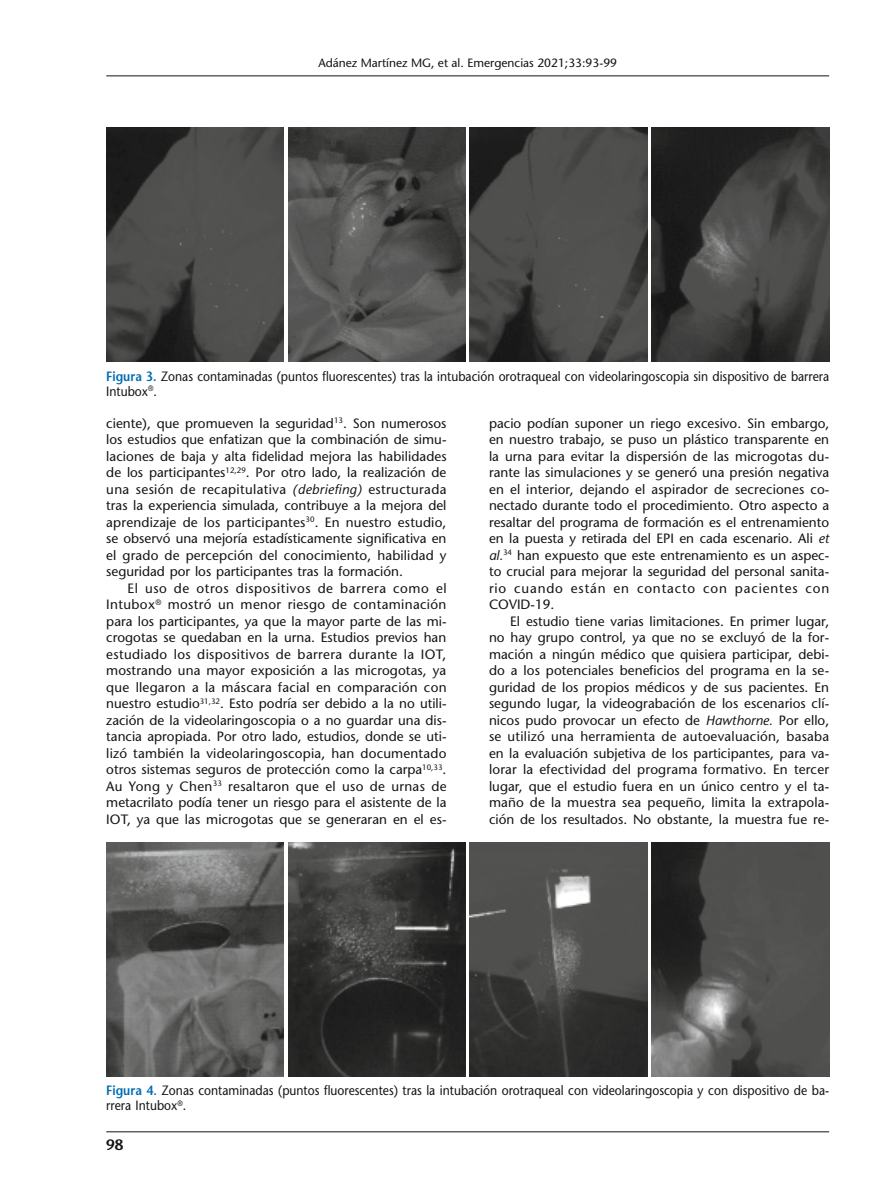
<style>
.page{position:relative;width:893px;height:1191px;background:#fff}
.page>*{position:absolute;margin:0;border:0;box-sizing:border-box;transform-origin:0 0}
.t1{font:600 15px "Stone Sans";color:#131413}
.t2{font:13.5px/16.5px "Stone Sans";color:#131413;text-align:justify}
.t3{font:13.5px/15px "Stone Sans";color:#131413;scale:.9 1}
.t4{font:12px "Stone Sans";color:#131413}
.s1{font-weight:600;color:#006cb2}
.s2{font-style:italic}
</style>
<div class="page">
<hr style="left:106px;top:1131px;width:723px;height:1px;background:#131413">
<hr style="left:106px;top:75px;width:723px;height:1px;background:#131413">
<img style="left:106px;top:128px;width:178px;height:233px">
<img style="left:470px;top:128px;width:177px;height:233px">
<img style="left:288px;top:128px;width:178px;height:233px">
<img style="left:652px;top:128px;width:177px;height:233px">
<img style="left:106px;top:842px;width:178px;height:234px">
<img style="left:470px;top:842px;width:177px;height:234px">
<img style="left:288px;top:842px;width:178px;height:234px">
<img style="left:652px;top:842px;width:177px;height:234px">
<p class="t4" style="left:318px;top:56px;width:300px">Adánez Martínez MG, et al. Emergencias 2021;33:93-99</p>
<p class="t3" style="left:106px;top:368px;width:805px"><span class="s1">Figura 3.</span> Zonas contaminadas (puntos fluorescentes) tras la intubación orotraqueal con videolaringoscopia sin dispositivo de barrera<br>Intubox<sup>®</sup>.</p>
<p class="t2" style="left:106px;top:414px;width:342px">ciente), que promueven la seguridad<sup>13</sup>. Son numerosos los estudios que enfatizan que la combinación de simu&shy;laciones de baja y alta fidelidad mejora las habilidades de los participantes<sup>12,29</sup>. Por otro lado, la realización de una sesión de recapitulativa <span class="s2">(debriefing)</span> estructurada tras la experiencia simulada, contribuye a la mejora del aprendizaje de los participantes<sup>30</sup>. En nuestro estudio, se observó una mejoría estadísticamente significativa en el grado de percepción del conocimiento, habilidad y seguridad por los participantes tras la formación.</p>
<p class="t2" style="left:106px;top:579px;width:342px;text-indent:21px">El uso de otros dispositivos de barrera como el Intubox<sup>®</sup> mostró un menor riesgo de contaminación para los participantes, ya que la mayor parte de las mi&shy;crogotas se quedaban en la urna. Estudios previos han estudiado los dispositivos de barrera durante la IOT, mostrando una mayor exposición a las microgotas, ya que llegaron a la máscara facial en comparación con nuestro estudio<sup>31,32</sup>. Esto podría ser debido a la no utili&shy;zación de la videolaringoscopia o a no guardar una dis&shy;tancia apropiada. Por otro lado, estudios, donde se uti&shy;lizó también la videolaringoscopia, han documentado otros sistemas seguros de protección como la carpa<sup>10,33</sup>.<br>Au Yong y Chen<sup>33</sup> resaltaron que el uso de urnas de metacrilato podía tener un riesgo para el asistente de la IOT, ya que las microgotas que se generaran en el es-</p>
<p class="t2" style="left:489px;top:414px;width:342px">pacio podían suponer un riego excesivo. Sin embargo, en nuestro trabajo, se puso un plástico transparente en la urna para evitar la dispersión de las microgotas du&shy;rante las simulaciones y se generó una presión negativa en el interior, dejando el aspirador de secreciones co&shy;nectado durante todo el procedimiento. Otro aspecto a resaltar del programa de formación es el entrenamiento en la puesta y retirada del EPI en cada escenario. Ali <span class="s2">et al.</span><sup>34</sup> han expuesto que este entrenamiento es un aspec&shy;to crucial para mejorar la seguridad del personal sanita&shy;rio cuando están en contacto con pacientes con COVID-19.</p>
<p class="t2" style="left:489px;top:612px;width:342px;text-indent:21px">El estudio tiene varias limitaciones. En primer lugar, no hay grupo control, ya que no se excluyó de la for&shy;mación a ningún médico que quisiera participar, debi&shy;do a los potenciales beneficios del programa en la se&shy;guridad de los propios médicos y de sus pacientes. En segundo lugar, la videograbación de los escenarios clí&shy;nicos pudo provocar un efecto de <span class="s2">Hawthorne.</span> Por ello, se utilizó una herramienta de autoevaluación, basaba en la evaluación subjetiva de los participantes, para va&shy;lorar la efectividad del programa formativo. En tercer lugar, que el estudio fuera en un único centro y el ta&shy;maño de la muestra sea pequeño, limita la extrapola&shy;ción de los resultados. No obstante, la muestra fue re-</p>
<p class="t3" style="left:106px;top:1083px;width:805px"><span class="s1">Figura 4.</span> Zonas contaminadas (puntos fluorescentes) tras la intubación orotraqueal con videolaringoscopia y con dispositivo de ba&shy;rrera Intubox<sup>®</sup>.</p>
<p class="t1" style="left:106px;top:1135px;width:19px">98</p>
</div>
